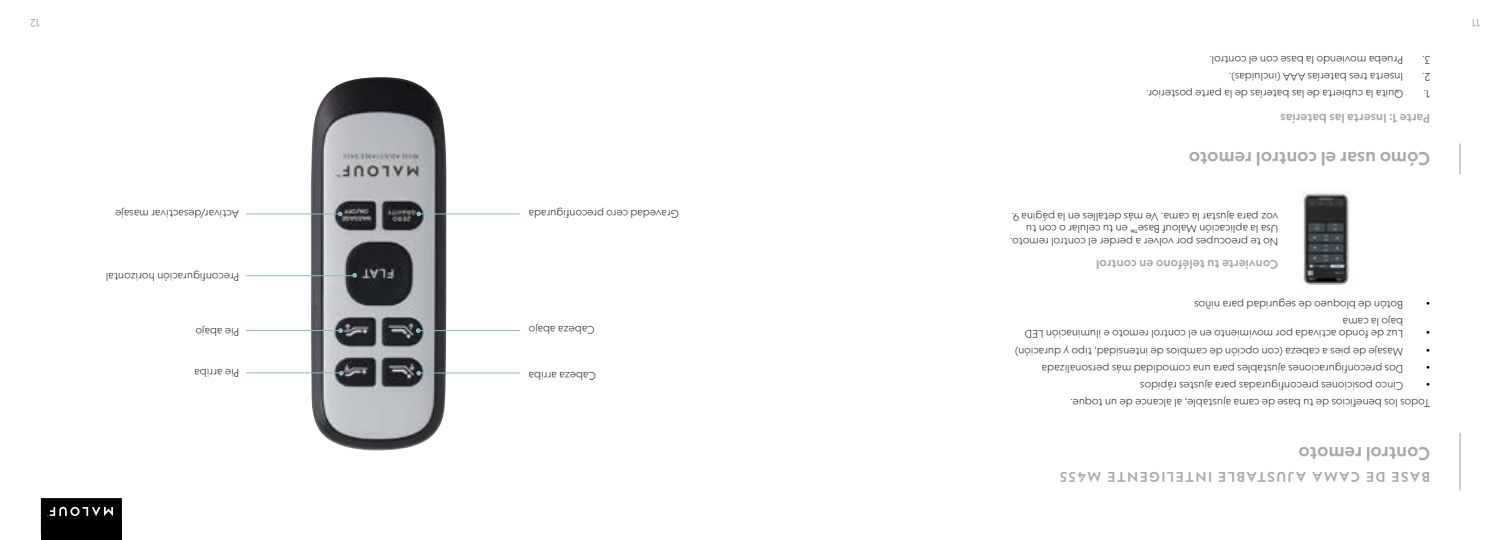
<style>
.page{position:relative;width:1512px;height:540px;background:#fff}
.page>*{position:absolute;margin:0;border:0;box-sizing:border-box;transform-origin:0 0}
.t1{font:500 18px "Geograph";color:#a6a9aa}
.t2{font:500 13.5px "Geograph";letter-spacing:.125em;color:#a6a9aa}
.t3{font:500 12px "Geograph";color:#a6a9aa}
.t4{font:300 10.5px/17.1px "Geograph";color:#000}
.t5{font:10.5px "Minion Pro";color:#000}
.t6{font:10.5px "Geograph";color:#a6a9aa}
</style>
<div class="page">
<hr style="left:1460px;top:433px;width:1px;height:57px;background:#a6a9aa">
<hr style="left:1460px;top:144px;width:1px;height:30px;background:#a6a9aa">
<img style="left:1298px;top:192px;width:52px;height:93px">
<div style="left:41px;top:519px;width:81px;height:21px;background:#000"></div>
<svg style="left:41px;top:498px;width:81px;height:21px;background:#1e1e1e"></svg>
<img style="left:311px;top:77px;width:136px;height:374px">
<svg style="left:416px;top:212px;width:5px;height:4px"></svg>
<svg style="left:338px;top:212px;width:5px;height:4px"></svg>
<svg style="left:352px;top:273px;width:5px;height:5px"></svg>
<svg style="left:416px;top:371px;width:5px;height:5px"></svg>
<svg style="left:338px;top:328px;width:5px;height:5px"></svg>
<svg style="left:416px;top:328px;width:5px;height:5px"></svg>
<svg style="left:339px;top:371px;width:5px;height:5px"></svg>
<hr style="left:418px;top:373px;width:102px;height:1px;background:#8bb8ca">
<hr style="left:246px;top:330px;width:93px;height:1px;background:#8bb8ca">
<hr style="left:419px;top:214px;width:101px;height:1px;background:#8bb8ca">
<hr style="left:246px;top:214px;width:94px;height:1px;background:#8bb8ca">
<hr style="left:246px;top:275px;width:109px;height:1px;background:#8bb8ca">
<hr style="left:418px;top:330px;width:102px;height:1px;background:#8bb8ca">
<hr style="left:246px;top:372px;width:94px;height:1px;background:#8bb8ca">
<p class="t6" style="left:40px;top:29px;width:11px;rotate:-180deg">12</p>
<p class="t4" style="left:239px;top:222px;width:126px;rotate:-180deg">Activar/desactivar masaje</p>
<p class="t4" style="left:239px;top:285px;width:135px;rotate:-180deg">Preconfiguración horizontal</p>
<p class="t4" style="left:239px;top:340px;width:45px;rotate:-180deg">Pie abajo</p>
<p class="t4" style="left:239px;top:382px;width:46px;rotate:-180deg">Pie arriba</p>
<p class="t4" style="left:679px;top:222px;width:152px;rotate:-180deg">Gravedad cero preconfigurada</p>
<p class="t4" style="left:595px;top:339px;width:67px;rotate:-180deg">Cabeza abajo</p>
<p class="t4" style="left:596px;top:384px;width:68px;rotate:-180deg">Cabeza arriba</p>
<p class="t4" style="left:1403px;top:69px;width:195px;rotate:-180deg">Prueba moviendo la base con el control.</p>
<p class="t4" style="left:1430px;top:69px;width:9px;rotate:-180deg">3.</p>
<p class="t4" style="left:1403px;top:86px;width:175px;rotate:-180deg">Inserta tres baterías AAA (incluidas).</p>
<p class="t4" style="left:1430px;top:86px;width:9px;rotate:-180deg">2.</p>
<p class="t4" style="left:1403px;top:103px;width:258px;rotate:-180deg">Quita la cubierta de las baterías de la parte posterior.</p>
<p class="t4" style="left:1430px;top:103px;width:8px;rotate:-180deg">1.</p>
<p class="t3" style="left:1430px;top:126px;width:151px;rotate:-180deg">Parte 1: Inserta las baterías</p>
<h1 class="t1" style="left:1430px;top:170px;width:243px;rotate:-180deg">Cómo usar el control remoto</h1>
<p class="t4" style="left:1278px;top:248px;width:269px;line-height:12.6px;rotate:-180deg">No te preocupes por volver a perder el control remoto.<br>Usa la aplicación Malouf Base™ en tu celular o con tu voz para ajustar la cama. Ve más detalles en la página 9.</p>
<p class="t3" style="left:1278px;top:272px;width:184px;rotate:-180deg">Convierte tu teléfono en control</p>
<p class="t4" style="left:1403px;top:330px;width:210px;rotate:-180deg">bajo la cama<br>Botón de bloqueo de seguridad para niños</p>
<p class="t5" style="left:1430px;top:311px;width:6px;rotate:-180deg">•</p>
<p class="t4" style="left:1403px;top:343px;width:380px;rotate:-180deg">Luz de fondo activada por movimiento en el control remoto e iluminación LED</p>
<p class="t5" style="left:1430px;top:341px;width:6px;rotate:-180deg">•</p>
<p class="t4" style="left:1403px;top:360px;width:390px;rotate:-180deg">Masaje de pies a cabeza (con opción de cambios de intensidad, tipo y duración)</p>
<p class="t5" style="left:1430px;top:358px;width:6px;rotate:-180deg">•</p>
<p class="t4" style="left:1403px;top:377px;width:363px;rotate:-180deg">Dos preconfiguraciones ajustables para una comodidad más personalizada</p>
<p class="t5" style="left:1430px;top:375px;width:6px;rotate:-180deg">•</p>
<p class="t4" style="left:1403px;top:411px;width:334px;text-indent:-27px;rotate:-180deg">Todos los beneficios de tu base de cama ajustable, al alcance de un toque.<br>Cinco posiciones preconfiguradas para ajustes rápidos</p>
<p class="t5" style="left:1430px;top:392px;width:6px;rotate:-180deg">•</p>
<h1 class="t1" style="left:1430px;top:465px;width:133px;rotate:-180deg">Control remoto</h1>
<p class="t2" style="left:1430px;top:485px;width:371px;rotate:-180deg">BASE DE CAMA AJUSTABLE INTELIGENTE M455</p>
<p class="t6" style="left:1480px;top:29px;width:10px;rotate:-180deg">11</p>
</div>
